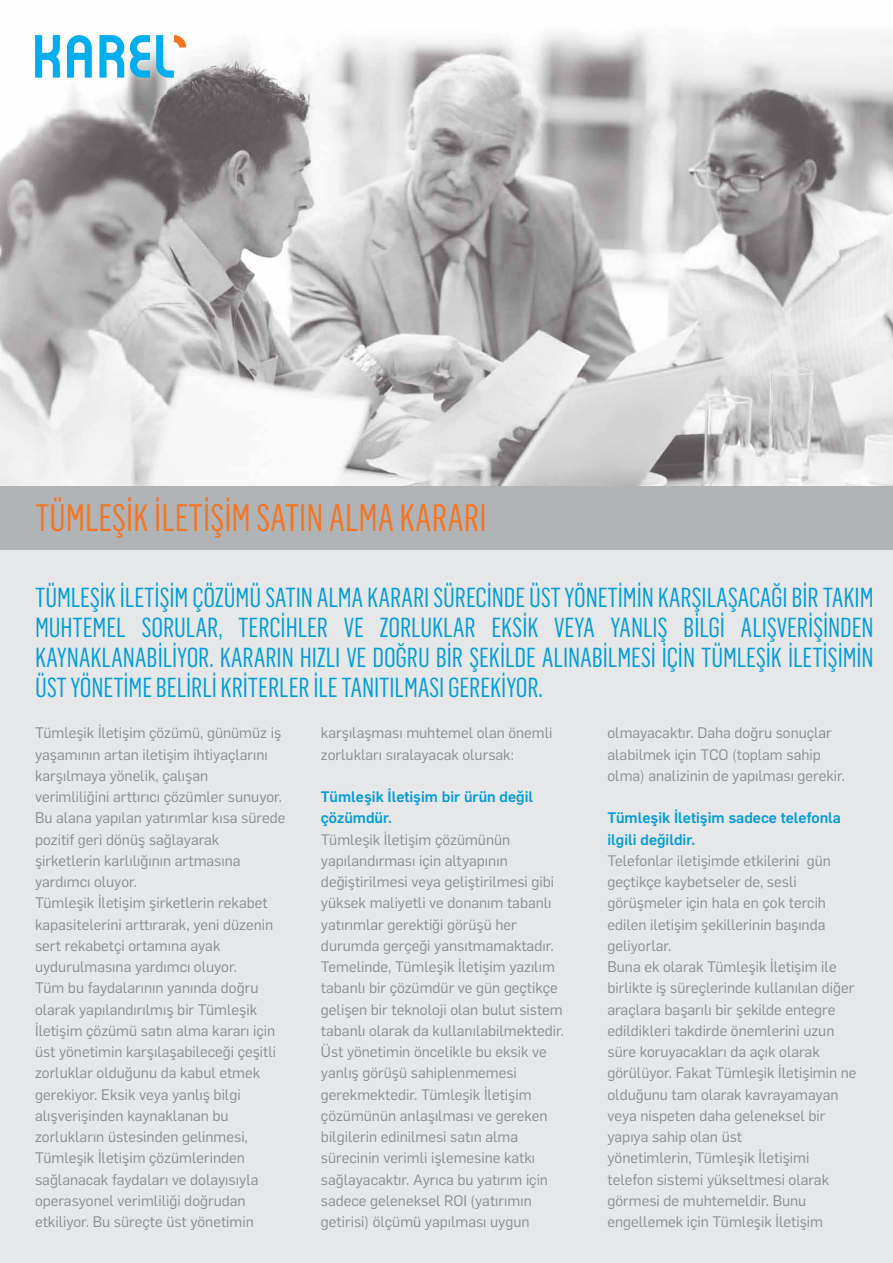
<style>
.page{position:relative;width:893px;height:1263px;background:#fff}
.page>*{position:absolute;margin:0;border:0;box-sizing:border-box;transform-origin:0 0}
.t1{font:37.5px "Flama Condensed";color:#f47421}
.t2{font:27px/30px "Flama Condensed";letter-spacing:-.005em;color:#009cd9;text-align:justify}
.t3{font:15px/21.3px "Flama";color:#8a8c8e}
.t4{font:500 15px/21.3px "Flama";color:#009cd9}
</style>
<div class="page">
<div style="left:0;top:416px;width:893px;height:847px;background:#e6e7e8"></div>
<img style="left:0;top:32px;width:893px;height:454px">
<div style="left:0;top:486px;width:893px;height:63px;background:#b1b4b6"></div>
<svg style="left:99px;top:35px;width:25px;height:43px"></svg>
<svg style="left:67px;top:35px;width:25px;height:43px"></svg>
<svg style="left:35px;top:35px;width:25px;height:43px"></svg>
<svg style="left:130px;top:35px;width:20px;height:43px"></svg>
<svg style="left:156px;top:35px;width:30px;height:43px"></svg>
<h1 class="t1" style="left:35px;top:494px;width:453px">TÜMLEŞİK İLETİŞİM SATIN ALMA KARARI</h1>
<p class="t2" style="left:35px;top:582px;width:840px">TÜMLEŞİK İLETİŞİM ÇÖZÜMÜ SATIN ALMA KARARI SÜRECİNDE ÜST YÖNETİMİN KARŞILAŞACAĞI BİR TAKIM MUHTEMEL SORULAR, TERCİHLER VE ZORLUKLAR EKSİK VEYA YANLIŞ BİLGİ ALIŞVERİŞİNDEN KAYNAKLANABİLİYOR. KARARIN HIZLI VE DOĞRU BİR ŞEKİLDE ALINABİLMESİ İÇİN TÜMLEŞİK İLETİŞİMİN ÜST YÖNETİME BELİRLİ KRİTERLER İLE TANITILMASI GEREKİYOR.</p>
<p class="t3" style="left:35px;top:721px;width:252px">Tümleşik İletişim çözümü, günümüz iş yaşamının artan iletişim ihtiyaçlarını karşılmaya yönelik, çalışan verimliliğini arttırıcı çözümler sunuyor.<br>Bu alana yapılan yatırımlar kısa sürede pozitif geri dönüş sağlayarak şirketlerin karlılığının artmasına yardımcı oluyor.<br>Tümleşik İletişim şirketlerin rekabet kapasitelerini arttırarak, yeni düzenin sert rekabetçi ortamına ayak uydurulmasına yardımcı oluyor.<br>Tüm bu faydalarının yanında doğru olarak yapılandırılmış bir Tümleşik İletişim çözümü satın alma kararı için üst yönetimin karşılaşabileceği çeşitli zorluklar olduğunu da kabul etmek gerekiyor. Eksik veya yanlış bilgi alışverişinden kaynaklanan bu zorlukların üstesinden gelinmesi, Tümleşik İletişim çözümlerinden sağlanacak faydaları ve dolayısıyla operasyonel verimliliği doğrudan etkiliyor. Bu süreçte üst yönetimin</p>
<p class="t3" style="left:321px;top:721px;width:233px">karşılaşması muhtemel olan önemli zorlukları sıralayacak olursak:</p>
<p class="t3" style="left:607px;top:721px;width:239px">olmayacaktır. Daha doğru sonuçlar alabilmek için TCO (toplam sahip olma) analizinin de yapılması gerekir.</p>
<p class="t4" style="left:607px;top:806px;width:235px">Tümleşik İletişim sadece telefonla ilgili değildir.</p>
<p class="t3" style="left:607px;top:849px;width:251px">Telefonlar iletişimde etkilerini gün geçtikçe kaybetseler de, sesli görüşmeler için hala en çok tercih edilen iletişim şekillerinin başında geliyorlar.<br>Buna ek olarak Tümleşik İletişim ile birlikte iş süreçlerinde kullanılan diğer araçlara başarılı bir şekilde entegre edildikleri takdirde önemlerini uzun süre koruyacakları da açık olarak görülüyor. Fakat Tümleşik İletişimin ne olduğunu tam olarak kavrayamayan veya nispeten daha geleneksel bir yapıya sahip olan üst<br>yönetimlerin, Tümleşik İletişimi telefon sistemi yükseltmesi olarak görmesi de muhtemeldir. Bunu engellemek için Tümleşik İletişim</p>
<p class="t4" style="left:321px;top:785px;width:214px">Tümleşik İletişim bir ürün değil çözümdür.</p>
<p class="t3" style="left:321px;top:828px;width:245px">Tümleşik İletişim çözümünün yapılandırması için altyapının değiştirilmesi veya geliştirilmesi gibi yüksek maliyetli ve donanım tabanlı yatırımlar gerektiği görüşü her durumda gerçeği yansıtmamaktadır.<br>Temelinde, Tümleşik İletişim yazılım tabanlı bir çözümdür ve gün geçtikçe gelişen bir teknoloji olan bulut sistem tabanlı olarak da kullanılabilmektedir.<br>Üst yönetimin öncelikle bu eksik ve yanlış görüşü sahiplenmemesi gerekmektedir. Tümleşik İletişim çözümünün anlaşılması ve gereken bilgilerin edinilmesi satın alma sürecinin verimli işlemesine katkı sağlayacaktır. Ayrıca bu yatırım için sadece geleneksel ROI (yatırımın getirisi) ölçümü yapılması uygun</p>
</div>
